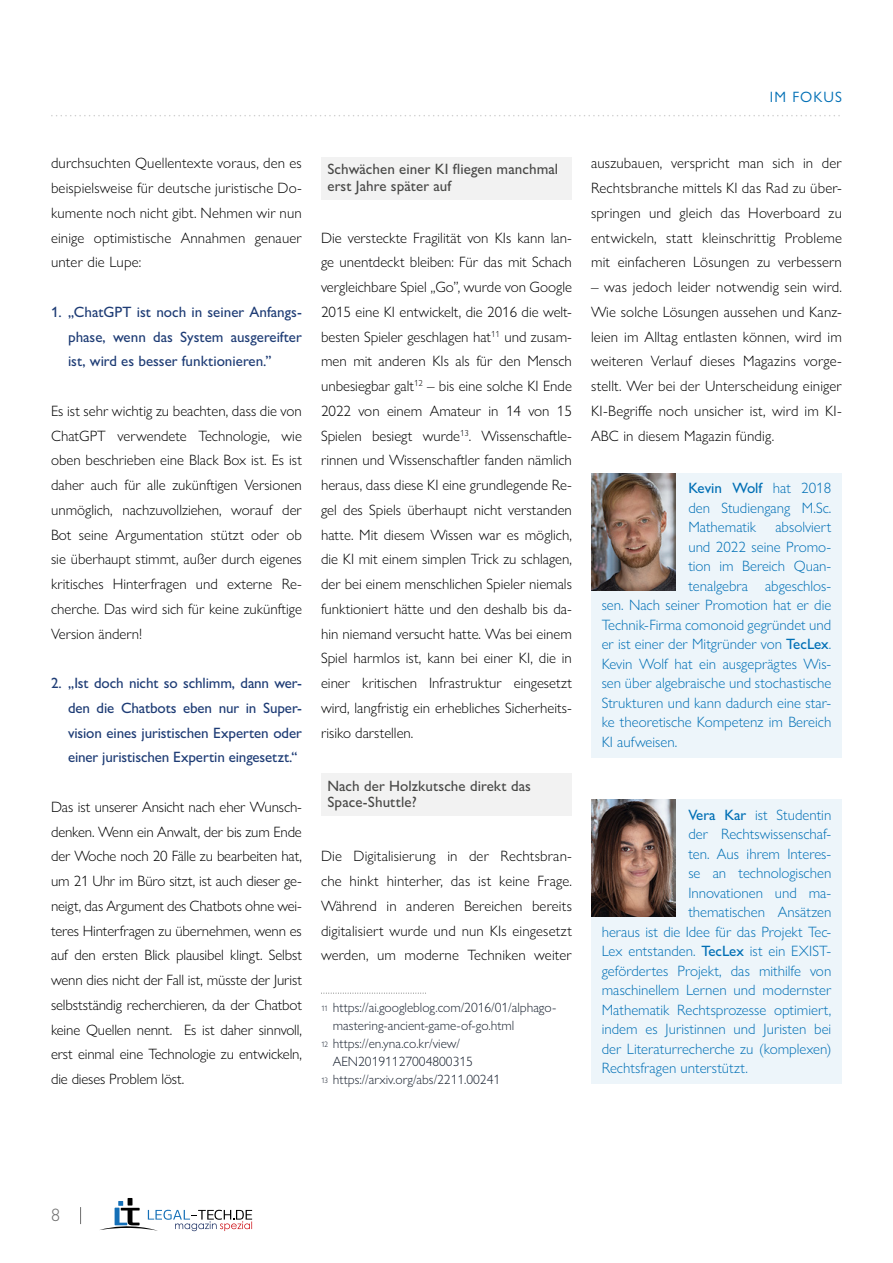
<style>
.page{position:relative;width:893px;height:1263px;background:#fff}
.page>*{position:absolute;margin:0;border:0;box-sizing:border-box;transform-origin:0 0}
.t1{font:300 18px "Gill Sans Nova";color:#6e6e6e}
.t2{font:300 15px/24.8px "Gill Sans Nova";letter-spacing:.01em;color:#000;text-align:justify}
.t3{font:300 15px/19.5px "Gill Sans Nova";color:#006fb5;text-align:justify}
.t4{font:500 15px/24.8px "Gill Sans Nova";letter-spacing:-.01em;color:#1e3c75;text-align:justify}
.t5{font:500 15px/16.5px "Gill Sans Nova";letter-spacing:.005em;color:#484847}
.t6{font:15px "Gill Sans Nova";letter-spacing:.07em;color:#006fb5}
.t7{font:300 13.5px/18px "Gill Sans Nova";color:#192230}
.t8{font:300 7.8px "Gill Sans Nova";color:#192230}
.s1{font-weight:500}
</style>
<div class="page">
<svg style="left:100px;top:1198px;width:152px;height:33px"></svg>
<svg style="left:80px;top:1207px;width:1px;height:17px"></svg>
<svg style="left:52px;top:115px;width:788px;height:1px"></svg>
<div style="left:591px;top:799px;width:251px;height:285px;background:#edf5fa"></div>
<img style="left:591px;top:799px;width:84px;height:118px">
<div style="left:591px;top:473px;width:251px;height:284px;background:#edf5fa"></div>
<img style="left:591px;top:473px;width:84px;height:117px">
<div style="left:321px;top:157px;width:251px;height:43px;background:#f2f2f2"></div>
<div style="left:321px;top:773px;width:251px;height:43px;background:#f2f2f2"></div>
<svg style="left:321px;top:993px;width:105px;height:1px"></svg>
<p class="t6" style="left:770px;top:88px;width:74px">IM FOKUS</p>
<p class="t2" style="left:51px;top:151px;width:252px">durchsuchten Quellentexte voraus, den es beispielsweise für deutsche juristische Do&shy;kumente noch nicht gibt. Nehmen wir nun einige optimistische Annahmen genauer unter die Lupe:</p>
<p class="t4" style="left:68px;top:299px;width:235px;text-indent:-17px">1. „ChatGPT ist noch in seiner Anfangs&shy;phase, wenn das System ausgereifter ist, wird es besser funktionieren.”</p>
<p class="t2" style="left:51px;top:398px;width:252px">Es ist sehr wichtig zu beachten, dass die von ChatGPT verwendete Technologie, wie oben beschrieben eine Black Box ist. Es ist daher auch für alle zukünftigen Versionen unmöglich, nachzuvollziehen, worauf der Bot seine Argumentation stützt oder ob sie überhaupt stimmt, außer durch eigenes kritisches Hinterfragen und externe Re&shy;cherche. Das wird sich für keine zukünftige Version ändern!</p>
<p class="t4" style="left:68px;top:670px;width:235px;text-indent:-17px">2. „Ist doch nicht so schlimm, dann wer&shy;den die Chatbots eben nur in Super&shy;vision eines juristischen Experten oder einer juristischen Expertin eingesetzt.“</p>
<p class="t2" style="left:51px;top:794px;width:252px">Das ist unserer Ansicht nach eher Wunsch&shy;denken. Wenn ein Anwalt, der bis zum Ende der Woche noch 20 Fälle zu bearbeiten hat, um 21 Uhr im Büro sitzt, ist auch dieser ge&shy;neigt, das Argument des Chatbots ohne wei&shy;teres Hinterfragen zu übernehmen, wenn es auf den ersten Blick plausibel klingt. Selbst wenn dies nicht der Fall ist, müsste der Jurist selbstständig recherchieren, da der Chatbot keine Quellen nennt. Es ist daher sinnvoll, erst einmal eine Technologie zu entwickeln, die dieses Problem löst.</p>
<p class="t5" style="left:327px;top:161px;width:232px">Schwächen einer KI fliegen manchmal erst Jahre später auf</p>
<p class="t2" style="left:321px;top:225px;width:252px">Die versteckte Fragilität von KIs kann lan&shy;ge unentdeckt bleiben: Für das mit Schach vergleichbare Spiel „Go”, wurde von Google 2015 eine KI entwickelt, die 2016 die welt&shy;besten Spieler geschlagen hat<sup>11</sup> und zusam&shy;men mit anderen KIs als für den Mensch unbesiegbar galt<sup>12</sup> – bis eine solche KI Ende 2022 von einem Amateur in 14 von 15<br>Spielen besiegt wurde<sup>13</sup>. Wissenschaftle&shy;rinnen und Wissenschaftler fanden nämlich heraus, dass diese KI eine grundlegende Re&shy;gel des Spiels überhaupt nicht verstanden hatte. Mit diesem Wissen war es möglich, die KI mit einem simplen Trick zu schlagen, der bei einem menschlichen Spieler niemals funktioniert hätte und den deshalb bis da&shy;hin niemand versucht hatte. Was bei einem Spiel harmlos ist, kann bei einer KI, die in einer kritischen Infrastruktur eingesetzt wird, langfristig ein erhebliches Sicherheits&shy;risiko darstellen.</p>
<p class="t5" style="left:327px;top:777px;width:205px">Nach der Holzkutsche direkt das<br>Space-Shuttle?</p>
<p class="t2" style="left:321px;top:844px;width:252px">Die Digitalisierung in der Rechtsbran&shy;che hinkt hinterher, das ist keine Frage.<br>Während in anderen Bereichen bereits digitalisiert wurde und nun KIs eingesetzt werden, um moderne Techniken weiter</p>
<p class="t7" style="left:333px;top:998px;width:225px">https://ai.googleblog.com/2016/01/alphago&shy;mastering-ancient-game-of-go.html https://en.yna.co.kr/view/ AEN20191127004800315 https://arxiv.org/abs/2211.00241</p>
<p class="t8" style="left:321px;top:1003px;width:9px">11</p>
<p class="t8" style="left:321px;top:1039px;width:9px">12</p>
<p class="t8" style="left:321px;top:1075px;width:9px">13</p>
<p class="t2" style="left:591px;top:151px;width:252px">auszubauen, verspricht man sich in der Rechtsbranche mittels KI das Rad zu über&shy;springen und gleich das Hoverboard zu entwickeln, statt kleinschrittig Probleme mit einfacheren Lösungen zu verbessern</p>
<p class="t2" style="left:591px;top:274px;width:252px">– was jedoch leider notwendig sein wird.<br>Wie solche Lösungen aussehen und Kanz&shy;leien im Alltag entlasten können, wird im weiteren Verlauf dieses Magazins vorge&shy;stellt. Wer bei der Unterscheidung einiger KI-Begriffe noch unsicher ist, wird im KI-ABC in diesem Magazin fündig.</p>
<p class="t3" style="left:688px;top:478px;width:144px"><span class="s1">Kevin Wolf</span> hat 2018 den Studiengang M.Sc.<br>Mathematik</p>
<p class="t3" style="left:775px;top:517px;width:57px">absolviert</p>
<p class="t3" style="left:688px;top:537px;width:144px">und 2022 seine Promo-</p>
<p class="t3" style="left:688px;top:556px;width:144px">tion im Bereich Quan-</p>
<p class="t3" style="left:688px;top:576px;width:144px">tenalgebra abgeschlos-</p>
<p class="t3" style="left:602px;top:595px;width:231px">sen. Nach seiner Promotion hat er die</p>
<p class="t3" style="left:602px;top:615px;width:231px">Technik-Firma comonoid gegründet und</p>
<p class="t3" style="left:602px;top:634px;width:231px">er ist einer der Mitgründer von <span class="s1">TecLex</span>.</p>
<p class="t3" style="left:602px;top:654px;width:231px">Kevin Wolf hat ein ausgeprägtes Wis-</p>
<p class="t3" style="left:602px;top:673px;width:231px">sen über algebraische und stochastische</p>
<p class="t3" style="left:602px;top:693px;width:231px">Strukturen und kann dadurch eine star-</p>
<p class="t3" style="left:602px;top:712px;width:231px">ke theoretische Kompetenz im Bereich</p>
<p class="t3" style="left:602px;top:732px;width:77px">KI aufweisen.</p>
<p class="t3" style="left:688px;top:805px;width:144px"><span class="s1">Vera Kar</span> ist Studentin</p>
<p class="t3" style="left:688px;top:824px;width:144px">der Rechtswissenschaf-</p>
<p class="t3" style="left:688px;top:844px;width:144px">ten. Aus ihrem Interes-</p>
<p class="t3" style="left:688px;top:863px;width:144px">se an technologischen</p>
<p class="t3" style="left:688px;top:883px;width:144px">Innovationen und ma-</p>
<p class="t3" style="left:688px;top:902px;width:144px">thematischen Ansätzen</p>
<p class="t3" style="left:602px;top:922px;width:231px">heraus ist die Idee für das Projekt Tec-</p>
<p class="t3" style="left:602px;top:941px;width:231px">Lex entstanden. <span class="s1">TecLex</span> ist ein EXIST-</p>
<p class="t3" style="left:602px;top:961px;width:231px">gefördertes Projekt, das mithilfe von</p>
<p class="t3" style="left:602px;top:980px;width:231px">maschinellem Lernen und modernster</p>
<p class="t3" style="left:602px;top:1000px;width:231px">Mathematik Rechtsprozesse optimiert,</p>
<p class="t3" style="left:602px;top:1019px;width:231px">indem es Juristinnen und Juristen bei</p>
<p class="t3" style="left:602px;top:1039px;width:231px">der Literaturrecherche zu (komplexen)</p>
<p class="t3" style="left:602px;top:1058px;width:148px">Rechtsfragen unterstützt.</p>
<p class="t1" style="left:51px;top:1204px;width:10px">8</p>
</div>
